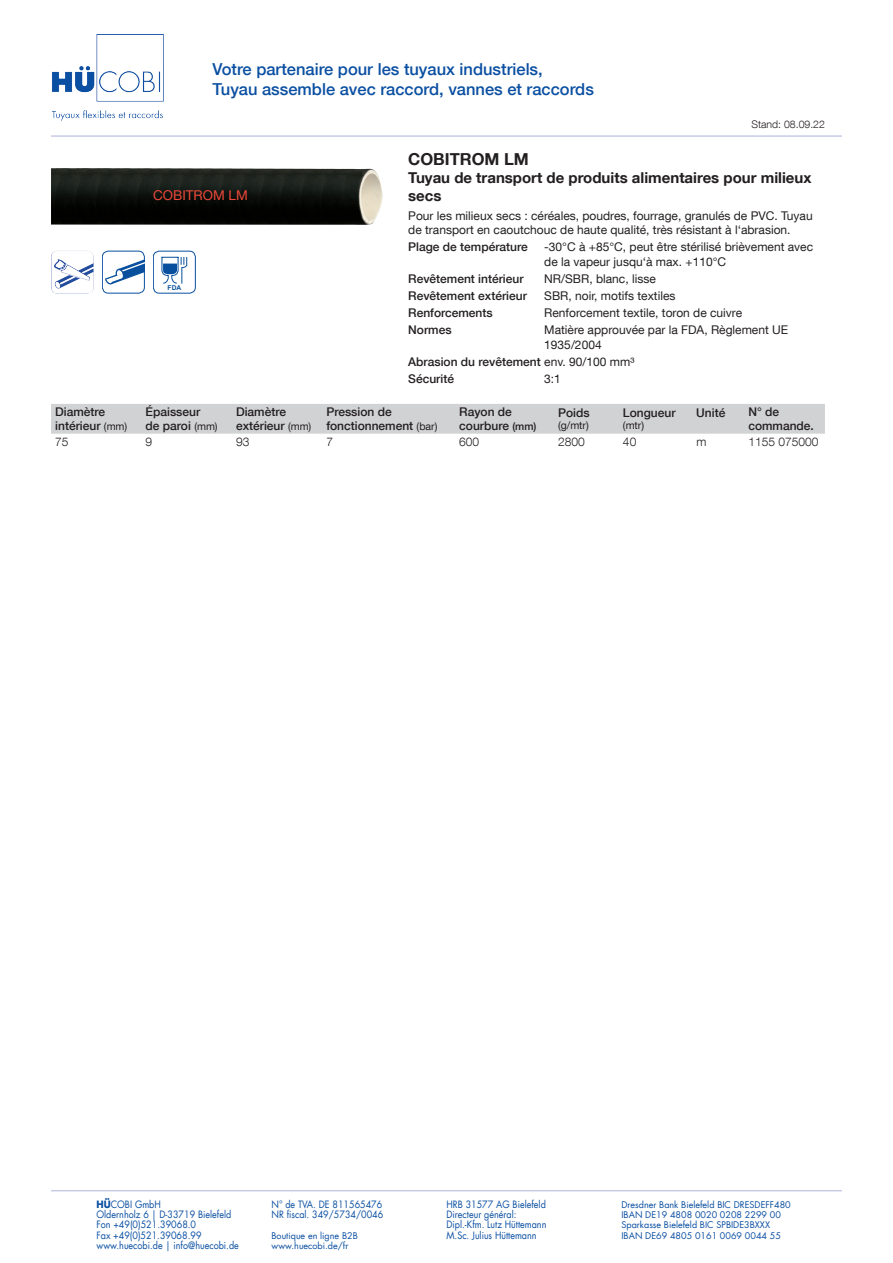
<style>
.page{position:relative;width:893px;height:1263px;background:#fff}
.page>*{position:absolute;margin:0;border:0;box-sizing:border-box;transform-origin:0 0}
.t1{font:500 16.5px/19.8px "Helvetica Neue LT Com";color:#0a4fa2}
.t2{font:700 16.5px "Helvetica Neue LT Com";color:#231f20}
.t3{font:700 15px/18px "Helvetica Neue LT Com";color:#231f20}
.t4{font:13.5px "Helvetica Neue LT Com";color:#ed4839}
.t5{font:12px/14.4px "Helvetica Neue LT Com";color:#231f20}
.t6{font:500 12px/14.4px "Helvetica Neue LT Com";color:#231f20}
.t7{font:300 12px "Helvetica Neue LT Com";color:#231f20}
.t8{font:300 10.5px "Helvetica Neue LT Com";color:#231f20}
.t9{font:10.5px "Helvetica Neue LT Com";color:#231f20}
.t10{font:9.9px "Futura LT";color:#0a4fa2;scale:.91 1}
.t11{font:9px "Futura LT";color:#0a4fa2}
.t12{font:700 6.6px "Arial";color:#08509e}
.s1{font-weight:400}
.s2{font-weight:400;font-size:10.5px}
.s3{font-size:10.5px}
.s4{font-weight:700}
</style>
<div class="page">
<hr style="left:51px;top:1190px;width:791px;height:1px;background:#c7cbe6">
<img style="left:52px;top:34px;width:112px;height:87px">
<hr style="left:51px;top:135px;width:791px;height:2px;background:#c7cbe6">
<div style="left:51px;top:404px;width:774px;height:30px;background:#d1d2d4"></div>
<img style="left:51px;top:251px;width:43px;height:42px">
<img style="left:51px;top:168px;width:332px;height:57px">
<div style="left:102px;top:251px;width:43px;height:42px;border:1px solid #08509e;border-radius:6px"></div>
<svg style="left:103px;top:258px;width:42px;height:27px"></svg>
<div style="left:153px;top:251px;width:43px;height:42px;border:1px solid #08509e;border-radius:6px"></div>
<svg style="left:161px;top:256px;width:27px;height:28px"></svg>
<h1 class="t1" style="left:213px;top:59px;width:383px">Votre partenaire pour les tuyaux industriels,<br>Tuyau assemble avec raccord, vannes et raccords</h1>
<p class="t8" style="left:751px;top:118px;width:75px">Stand: 08.09.22</p>
<p class="t4" style="left:153px;top:187px;width:96px">COBITROM LM</p>
<p class="t12" style="left:168px;top:283px;width:15px">FDA</p>
<h1 class="t2" style="left:408px;top:149px;width:122px">COBITROM LM</h1>
<p class="t3" style="left:408px;top:168px;width:405px">Tuyau de transport de produits alimentaires pour milieux secs</p>
<p class="t5" style="left:408px;top:208px;width:406px">Pour les milieux secs : céréales, poudres, fourrage, granulés de PVC. Tuyau de transport en caoutchouc de haute qualité, très résistant à l‘abrasion.</p>
<p class="t6" style="left:408px;top:240px;width:121px">Plage de température</p>
<p class="t5" style="left:544px;top:240px;width:270px">-30°C à +85°C, peut être stérilisé brièvement avec de la vapeur jusqu‘à max. +110°C</p>
<p class="t6" style="left:408px;top:271px;width:117px">Revêtement intérieur</p>
<p class="t5" style="left:544px;top:271px;width:113px">NR/SBR, blanc, lisse</p>
<p class="t6" style="left:408px;top:288px;width:120px">Revêtement extérieur</p>
<p class="t5" style="left:544px;top:288px;width:133px">SBR, noir, motifs textiles</p>
<p class="t6" style="left:408px;top:305px;width:86px">Renforcements</p>
<p class="t5" style="left:544px;top:305px;width:199px">Renforcement textile, toron de cuivre</p>
<p class="t6" style="left:408px;top:322px;width:45px">Normes</p>
<p class="t5" style="left:544px;top:322px;width:245px">Matière approuvée par la FDA, Règlement UE<br>1935/2004</p>
<p class="t6" style="left:408px;top:353px;width:228px;line-height:17.1px">Abrasion du revêtement <span class="s1">env. 90/100 mm³<br></span>Sécurité</p>
<p class="t5" style="left:544px;top:371px;width:18px">3:1</p>
<p class="t6" style="left:55px;top:404px;width:74px">Diamètre intérieur <span class="s2">(mm)</span></p>
<p class="t6" style="left:146px;top:404px;width:74px">Épaisseur<br>de paroi <span class="s2">(mm)</span></p>
<p class="t6" style="left:236px;top:404px;width:77px">Diamètre extérieur <span class="s2">(mm)</span></p>
<p class="t6" style="left:326px;top:404px;width:113px">Pression de fonctionnement <span class="s2">(bar)</span></p>
<p class="t6" style="left:459px;top:404px;width:79px">Rayon de courbure <span class="s3">(mm)</span></p>
<p class="t6" style="left:558px;top:405px;width:33px">Poids</p>
<p class="t9" style="left:558px;top:419px;width:32px">(g/mtr)</p>
<p class="t6" style="left:623px;top:405px;width:54px">Longueur</p>
<p class="t9" style="left:623px;top:419px;width:23px">(mtr)</p>
<p class="t6" style="left:696px;top:405px;width:31px">Unité</p>
<p class="t6" style="left:748px;top:404px;width:67px">N° de commande.</p>
<p class="t7" style="left:55px;top:434px;width:15px">75</p>
<p class="t7" style="left:146px;top:434px;width:8px">9</p>
<p class="t7" style="left:236px;top:434px;width:15px">93</p>
<p class="t7" style="left:326px;top:434px;width:8px">7</p>
<p class="t7" style="left:459px;top:434px;width:22px">600</p>
<p class="t7" style="left:558px;top:434px;width:28px">2800</p>
<p class="t7" style="left:623px;top:434px;width:15px">40</p>
<p class="t7" style="left:696px;top:434px;width:11px">m</p>
<p class="t7" style="left:748px;top:434px;width:72px">1155 075000</p>
<p class="t10" style="left:97px;top:1198px;width:72px"><span class="s4">HÜ</span>COBI GmbH</p>
<p class="t10" style="left:271px;top:1198px;width:123px">N° de TVA. DE 811565476</p>
<p class="t10" style="left:446px;top:1198px;width:111px">HRB 31577 AG Bielefeld</p>
<p class="t11" style="left:621px;top:1199px;width:171px">Dresdner Bank Bielefeld BIC DRESDEFF480</p>
<p class="t10" style="left:97px;top:1208px;width:150px">Oldernholz 6 | D-33719 Bielefeld</p>
<p class="t10" style="left:271px;top:1208px;width:124px">NR fiscal. 349/5734/0046</p>
<p class="t10" style="left:446px;top:1208px;width:78px">Directeur général:</p>
<p class="t11" style="left:621px;top:1209px;width:161px">IBAN DE19 4808 0020 0208 2299 00</p>
<p class="t10" style="left:97px;top:1218px;width:111px">Fon +49(0)521.39068.0</p>
<p class="t10" style="left:446px;top:1218px;width:111px">Dipl.-Kfm. Lutz Hüttemann</p>
<p class="t11" style="left:621px;top:1219px;width:150px">Sparkasse Bielefeld BIC SPBIDE3BXXX</p>
<p class="t10" style="left:97px;top:1229px;width:117px">Fax +49(0)521.39068.99</p>
<p class="t11" style="left:271px;top:1229px;width:88px">Boutique en ligne B2B</p>
<p class="t10" style="left:446px;top:1229px;width:101px">M.Sc. Julius Hüttemann</p>
<p class="t11" style="left:621px;top:1229px;width:161px">IBAN DE69 4805 0161 0069 0044 55</p>
<p class="t10" style="left:97px;top:1239px;width:158px">www.huecobi.de | info@huecobi.de</p>
<p class="t11" style="left:271px;top:1240px;width:78px">www.huecobi.de/fr</p>
</div>
